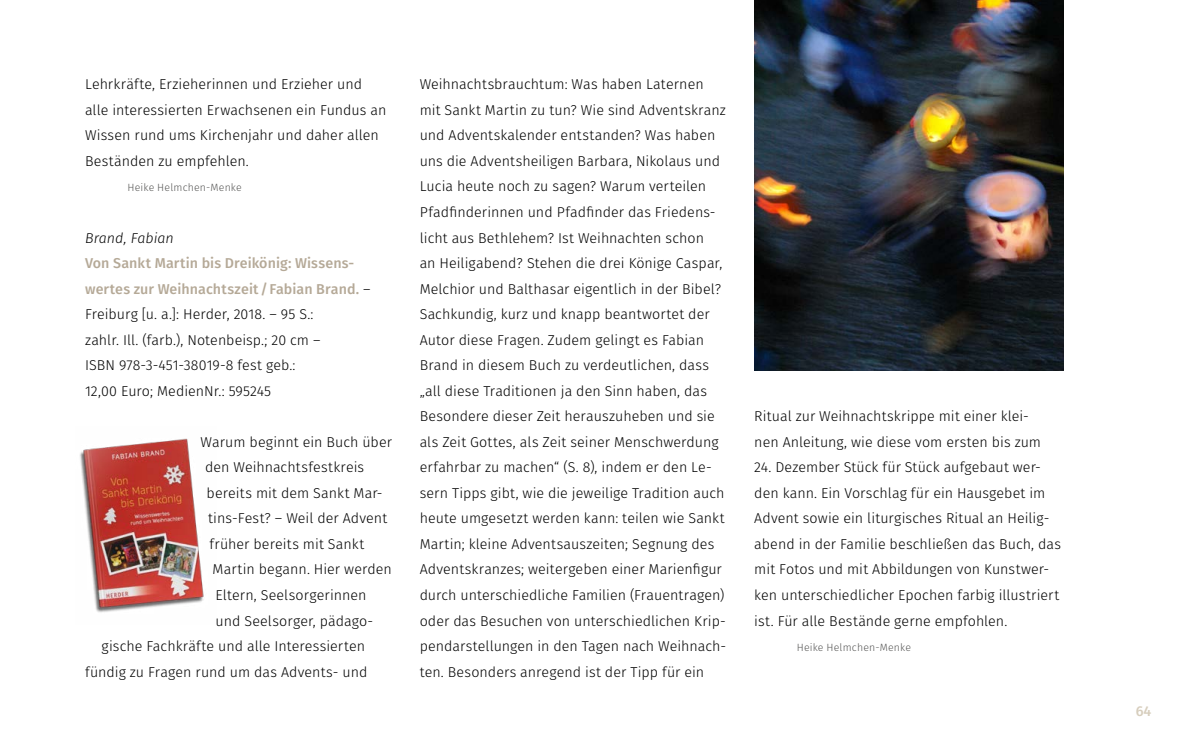
<style>
.page{position:relative;width:1191px;height:745px;background:#fff}
.page>*{position:absolute;margin:0;border:0;box-sizing:border-box;transform-origin:0 0}
.Lauftext{font:300 14.25px/25.5px "Fira Sans";letter-spacing:.005em;color:#000}
.Lauftext-2{font:italic 300 14.25px "Fira Sans";letter-spacing:.005em;color:#000}
.t1{font:500 14.25px "Fira Sans";color:#d7cebd}
.Quelle{font:300 10.5px "Fira Sans";letter-spacing:.015em;color:#575756}
.s1{font-weight:500;color:#b5a997}
</style>
<div class="page">
<img style="left:80px;top:438px;width:124px;height:175px">
<img style="left:754px;top:0;width:309px;height:370px">
<p class="Lauftext" style="left:85px;top:71px;width:303px">Lehrkräfte, Erzieherinnen und Erzieher und alle interessierten Erwachsenen ein Fundus an Wissen rund ums Kirchenjahr und daher allen Beständen zu empfehlen.</p>
<p class="Quelle" style="left:128px;top:180px;width:116px">Heike Helmchen-Menke</p>
<p class="Lauftext-2" style="left:85px;top:227px;width:90px">Brand, Fabian</p>
<p class="Lauftext" style="left:85px;top:250px;width:287px"><span class="s1">Von Sankt Martin bis Dreikönig: Wissens&shy;wertes zur Weihnachtszeit/Fabian Brand.</span> – Freiburg [u. a.]: Herder, 2018. – 95 S.:<br>zahlr. Ill. (farb.), Notenbeisp.; 20 cm –<br>ISBN 978-3-451-38019-8 fest geb.:<br>12,00 Euro; MedienNr.: 595245</p>
<p class="Lauftext" style="left:201px;top:428px;width:193px">Warum beginnt ein Buch über</p>
<p class="Lauftext" style="left:205px;top:454px;width:161px">den Weihnachtsfestkreis</p>
<p class="Lauftext" style="left:207px;top:479px;width:177px">bereits mit dem Sankt Mar-</p>
<p class="Lauftext" style="left:208px;top:505px;width:181px">tins-Fest? – Weil der Advent</p>
<p class="Lauftext" style="left:210px;top:530px;width:156px">früher bereits mit Sankt</p>
<p class="Lauftext" style="left:213px;top:556px;width:181px">Martin begann. Hier werden</p>
<p class="Lauftext" style="left:216px;top:581px;width:152px">Eltern, Seelsorgerinnen</p>
<p class="Lauftext" style="left:216px;top:607px;width:159px">und Seelsorger, pädago-</p>
<p class="Lauftext" style="left:102px;top:632px;width:265px">gische Fachkräfte und alle Interessierten</p>
<p class="Lauftext" style="left:85px;top:658px;width:284px">fündig zu Fragen rund um das Advents- und</p>
<p class="Lauftext" style="left:420px;top:71px;width:308px">Weihnachtsbrauchtum: Was haben Laternen mit Sankt Martin zu tun? Wie sind Adventskranz und Adventskalender entstanden? Was haben uns die Adventsheiligen Barbara, Nikolaus und Lucia heute noch zu sagen? Warum verteilen Pfadfinderinnen und Pfadfinder das Friedens&shy;licht aus Bethlehem? Ist Weihnachten schon<br>an Heiligabend? Stehen die drei Könige Caspar, Melchior und Balthasar eigentlich in der Bibel?<br>Sachkundig, kurz und knapp beantwortet der Autor diese Fragen. Zudem gelingt es Fabian Brand in diesem Buch zu verdeutlichen, dass „all diese Traditionen ja den Sinn haben, das Besondere dieser Zeit herauszuheben und sie als Zeit Gottes, als Zeit seiner Menschwerdung erfahrbar zu machen“ (S. 8), indem er den Le&shy;sern Tipps gibt, wie die jeweilige Tradition auch heute umgesetzt werden kann: teilen wie Sankt Martin; kleine Adventsauszeiten; Segnung des Adventskranzes; weitergeben einer Marienfigur durch unterschiedliche Familien (Frauentragen) oder das Besuchen von unterschiedlichen Krip&shy;pendarstellungen in den Tagen nach Weihnach&shy;ten. Besonders anregend ist der Tipp für ein</p>
<p class="Lauftext" style="left:754px;top:403px;width:288px">Ritual zur Weihnachtskrippe mit einer klei&shy;nen Anleitung, wie diese vom ersten bis zum</p>
<p class="Lauftext" style="left:754px;top:454px;width:308px">24. Dezember Stück für Stück aufgebaut wer&shy;den kann. Ein Vorschlag für ein Hausgebet im Advent sowie ein liturgisches Ritual an Heilig&shy;abend in der Familie beschließen das Buch, das mit Fotos und mit Abbildungen von Kunstwer&shy;ken unterschiedlicher Epochen farbig illustriert ist. Für alle Bestände gerne empfohlen.</p>
<p class="Quelle" style="left:797px;top:639px;width:116px">Heike Helmchen-Menke</p>
<p class="t1" style="left:1135px;top:699px;width:17px">64</p>
</div>
